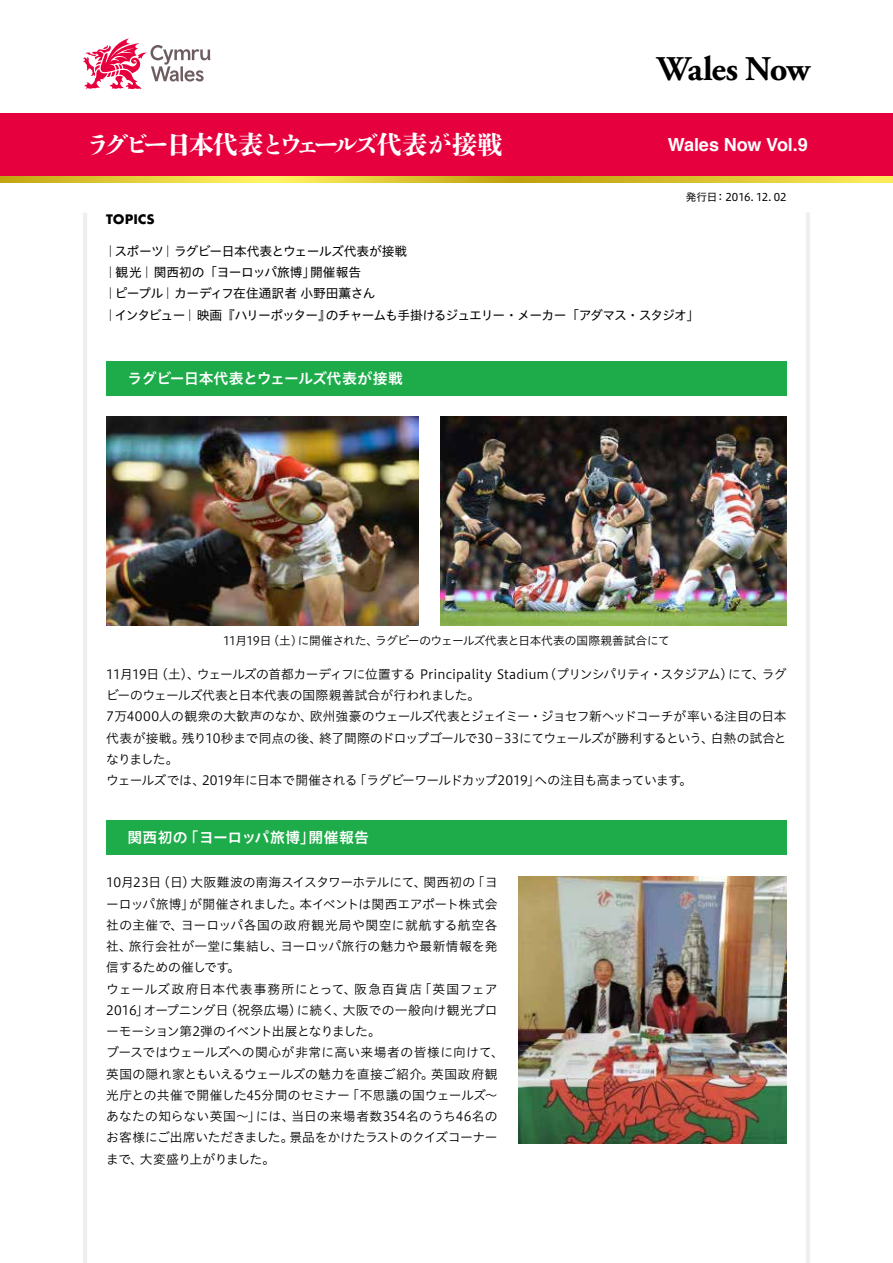
<style>
.page{position:relative;width:893px;height:1263px;background:#fff}
.page>*{position:absolute;margin:0;border:0;box-sizing:border-box;transform-origin:0 0}
.t1{font:700 34.5px "Adobe Garamond Pro";letter-spacing:-.035em;color:#000}
.t2{font:25.5px "Shuei Shogo M Std H";letter-spacing:-.13em;color:#fff}
.t3{font:700 18px "Helvetica";letter-spacing:-.01em;color:#fff}
.t4{font:14.85px "Hiragino UD Sans Std N W6";letter-spacing:-.02em;color:#fff}
.t5{font:14.85px "Hiragino UD Sans Std N W6";letter-spacing:.01em;color:#fff}
.t6{font:12.75px/21.3px "Hiragino UD Sans Std N W3";letter-spacing:-.01em;color:#000}
.t7{font:12.75px/21.3px "Hiragino UD Sans Std N W3";letter-spacing:-.03em;color:#000}
.t8{font:12.75px/21.3px "Hiragino UD Sans Std N W4";letter-spacing:-.05em;color:#000}
.t9{font:700 12.75px "Futura";color:#000}
.t10{font:11.7px "Hiragino UD Sans Std N W3";letter-spacing:-.035em;color:#000}
.t11{font:10.65px "Hiragino UD Sans Std N W4";letter-spacing:-.01em;color:#000}
</style>
<div class="page">
<hr style="left:83px;top:213px;width:4px;height:1050px;background:#efefef">
<hr style="left:806px;top:213px;width:4px;height:1050px;background:#efefef">
<svg style="left:83px;top:38px;width:128px;height:52px"></svg>
<div style="left:0;top:113px;width:893px;height:63px;background:#e6003e"></div>
<svg style="left:0;top:176px;width:893px;height:7px;background:#dfc936"></svg>
<div style="left:106px;top:361px;width:681px;height:34px;background:#1eac4b"></div>
<div style="left:106px;top:821px;width:681px;height:34px;background:#1eac4b"></div>
<img style="left:106px;top:417px;width:313px;height:208px">
<img style="left:440px;top:417px;width:347px;height:208px">
<img style="left:519px;top:876px;width:268px;height:268px">
<h1 class="t1" style="left:657px;top:49px;width:154px">Wales Now</h1>
<h2 class="t2" style="left:85px;top:127px;width:419px">ラグビー日本代表とウェールズ代表が接戦</h2>
<h3 class="t3" style="left:668px;top:130px;width:141px">Wales Now Vol.9</h3>
<p class="t11" style="left:686px;top:189px;width:102px">発行日： 2016. 12. 02</p>
<p class="t9" style="left:106px;top:210px;width:50px">TOPICS</p>
<p class="t8" style="left:104px;top:240px;width:596px">｜スポーツ｜ラグビー日本代表とウェールズ代表が接戦<br>｜観光｜関西初の「ヨーロッパ旅博」開催報告<br>｜ピープル｜カーディフ在住通訳者 小野田薫さん<br>｜インタビュー｜映画『ハリーポッター』のチャームも手掛けるジュエリー・メーカー「アダマス・スタジオ」</p>
<p class="t4" style="left:128px;top:367px;width:277px">ラグビー日本代表とウェールズ代表が接戦</p>
<p class="t10" style="left:223px;top:632px;width:448px">11月19日（土）に開催された、ラグビーのウェールズ代表と日本代表の国際親善試合にて</p>
<p class="t7" style="left:106px;top:663px;width:682px">11月19日（土）、ウェールズの首都カーディフに位置する Principality Stadium（プリンシパリティ・スタジアム）にて、ラグビーのウェールズ代表と日本代表の国際親善試合が行われました。<br>7万4000人の観衆の大歓声のなか、欧州強豪のウェールズ代表とジェイミー・ジョセフ新ヘッドコーチが率いる注目の日本代表が接戦。残り10秒まで同点の後、終了間際のドロップゴールで30－33にてウェールズが勝利するという、白熱の試合となりました。<br>ウェールズでは、2019年に日本で開催される「ラグビーワールドカップ2019」への注目も高まっています。</p>
<p class="t5" style="left:128px;top:826px;width:243px">関西初の「ヨーロッパ旅博」開催報告</p>
<p class="t6" style="left:106px;top:871px;width:399px">10月23日（日）大阪難波の南海スイスタワーホテルにて、関西初の「ヨーロッパ旅博」が開催されました。本イベントは関西エアポート株式会社の主催で、ヨーロッパ各国の政府観光局や関空に就航する航空各社、旅行会社が一堂に集結し、ヨーロッパ旅行の魅力や最新情報を発信するための催しです。<br>ウェールズ政府日本代表事務所にとって、阪急百貨店「英国フェア2016」オープニング日（祝祭広場）に続く、大阪での一般向け観光プローモーション第2弾のイベント出展となりました。<br>ブースではウェールズへの関心が非常に高い来場者の皆様に向けて、英国の隠れ家ともいえるウェールズの魅力を直接ご紹介。英国政府観光庁との共催で開催した45分間のセミナー「不思議の国ウェールズ～あなたの知らない英国～」には、当日の来場者数354名のうち46名のお客様にご出席いただきました。景品をかけたラストのクイズコーナーまで、大変盛り上がりました。</p>
</div>
